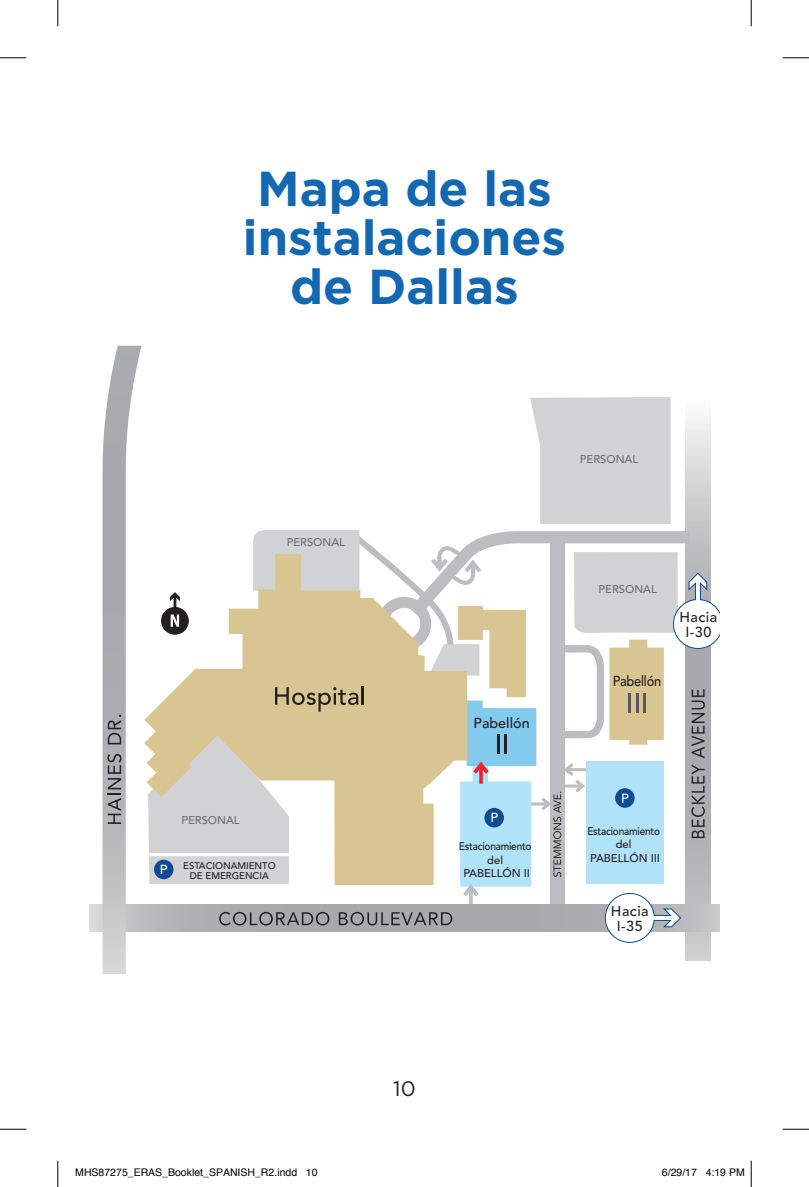
<style>
.page{position:relative;width:809px;height:1187px;background:#fff}
.page>*{position:absolute;margin:0;border:0;box-sizing:border-box;transform-origin:0 0}
.t1{font:700 49px/49px "Gotham";color:#1468b2;text-align:center}
.t2{font:21px "Gotham";color:#231f20}
.t3{font:500 14.35px/14.3px "Avenir";color:#231f20;text-align:center}
.t4{font:500 14.35px "Avenir";letter-spacing:-.02em;color:#231f20;scale:.9 1}
.t5{font:500 12.95px "Avenir";color:#fff}
.t6{font:500 11.2px/13.5px "Avenir";letter-spacing:-.02em;color:#231f20;text-align:center;scale:.9 1}
.t7{font:500 11.2px "Avenir";color:#6c6d70}
.t8{font:10.5px "Helvetica";color:#000}
.t9{font:500 9.62px/9.8px "Avenir";color:#231f20;text-align:center}
</style>
<div class="page">
<div style="left:685px;top:396px;width:25px;height:564px;background:#cececf"></div>
<svg style="left:89px;top:904px;width:59px;height:27px"></svg>
<svg style="left:102px;top:346px;width:39px;height:628px"></svg>
<svg style="left:148px;top:397px;width:571px;height:546px"></svg>
<svg style="left:0;top:57px;width:26px;height:1px"></svg>
<svg style="left:782px;top:57px;width:26px;height:1px"></svg>
<svg style="left:0;top:1128px;width:26px;height:1px"></svg>
<svg style="left:782px;top:1128px;width:26px;height:1px"></svg>
<svg style="left:57px;top:0;width:1px;height:26px"></svg>
<svg style="left:57px;top:1160px;width:1px;height:26px"></svg>
<svg style="left:750px;top:0;width:1px;height:26px"></svg>
<svg style="left:750px;top:1160px;width:1px;height:26px"></svg>
<h1 class="t1" style="left:243px;top:163px;width:325px">Mapa de las instalaciones de Dallas</h1>
<p class="t7" style="left:287px;top:532px;width:60px">PERSONAL</p>
<p class="t7" style="left:181px;top:810px;width:60px">PERSONAL</p>
<p class="t5" style="left:160px;top:858px;width:9px">P</p>
<p class="t9" style="left:183px;top:860px;width:94px">ESTACIONAMIENTO<br>DE EMERGENCIA</p>
<p class="t3" style="left:473px;top:714px;width:58px">Pabellón</p>
<p class="t5" style="left:490px;top:806px;width:9px">P</p>
<p class="t6" style="left:459px;top:839px;width:82px">Estacionamiento del<br>PABELLÓN II</p>
<p class="t7" style="left:580px;top:449px;width:60px">PERSONAL</p>
<p class="t7" style="left:598px;top:579px;width:60px">PERSONAL</p>
<p class="t4" style="left:612px;top:668px;width:56px">Pabellón</p>
<p class="t3" style="left:679px;top:609px;width:39px">Hacia<br>I-30</p>
<p class="t6" style="left:587px;top:823px;width:82px">Estacionamiento del<br>PABELLÓN III</p>
<p class="t3" style="left:610px;top:903px;width:39px">Hacia<br>I-35</p>
<h2 class="t2" style="left:393px;top:1077px;width:24px">10</h2>
<p class="t8" style="left:75px;top:1164px;width:244px">MHS87275_ERAS_Booklet_SPANISH_R2.indd 10</p>
<p class="t8" style="left:662px;top:1164px;width:84px">6/29/17 4:19 PM</p>
</div>
